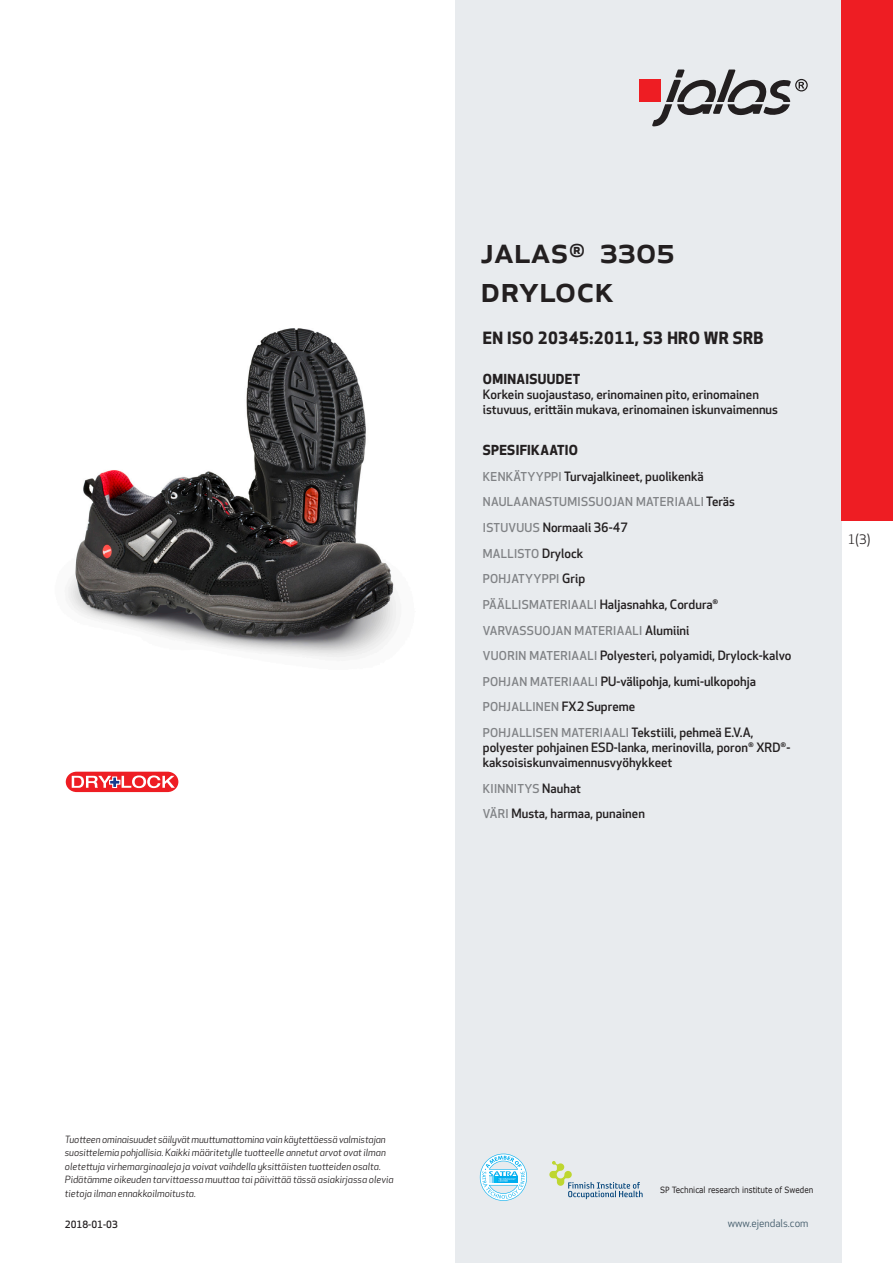
<style>
.page{position:relative;width:893px;height:1263px;background:#fff}
.page>*{position:absolute;margin:0;border:0;box-sizing:border-box;transform-origin:0 0}
.prodname{font:500 36px/39px "Apex New";color:#231f20}
.Funktion_body{font:700 16.5px "Apex New";letter-spacing:.025em;color:#231f20}
.Funktion_body-2{font:700 13.5px "Apex New";letter-spacing:.025em;color:#231f20}
.t1{font:12.75px "Apex New";color:#231f20}
.Funktion_body-3{font:500 12.6px/15px "Apex New";color:#231f20}
.Funktion_body-4{font:500 12px "Apex New";letter-spacing:.025em;color:#808285}
.t2{font:10.5px "Apex New";color:#405968}
.t3{font:italic 9.75px/13.5px "Apex New";color:#231f20}
.Sidfot_datum{font:500 9.75px "Apex New";color:#231f20}
.t4{font:8.55px "Verdana";color:#231f20;scale:.85 1}
.s1{font-size:12px;color:#808285}
.s2{font-size:12.6px;color:#231f20}
</style>
<div class="page">
<div style="left:455px;top:0;width:387px;height:1263px;background:#e8ebee"></div>
<svg style="left:549px;top:1161px;width:94px;height:38px"></svg>
<svg style="left:480px;top:1154px;width:47px;height:47px"></svg>
<div style="left:639px;top:80px;width:22px;height:22px;background:#ee1d23"></div>
<svg style="left:652px;top:70px;width:156px;height:56px"></svg>
<div style="left:842px;top:0;width:51px;height:520px;background:#ee1d23"></div>
<img style="left:68px;top:329px;width:329px;height:329px">
<svg style="left:65px;top:771px;width:114px;height:22px"></svg>
<p class="prodname" style="left:480px;top:230px;width:196px">JALAS<sup>®</sup> 3305<br>Drylock</p>
<p class="Funktion_body" style="left:483px;top:326px;width:282px">EN ISO 20345:2011, S3 HRO WR SRB</p>
<p class="Funktion_body-2" style="left:483px;top:370px;width:99px">OMINAISUUDET</p>
<p class="Funktion_body-3" style="left:483px;top:387px;width:297px">Korkein suojaustaso, erinomainen pito, erinomainen istuvuus, erittäin mukava, erinomainen iskunvaimennus</p>
<p class="Funktion_body-2" style="left:483px;top:440px;width:97px">SPESIFIKAATIO</p>
<p class="Funktion_body-3" style="left:483px;top:468px;width:222px"><span class="s1">KENKÄTYYPPI</span> Turvajalkineet, puolikenkä</p>
<p class="Funktion_body-4" style="left:483px;top:494px;width:254px">NAULAANASTUMISSUOJAN MATERIAALI <span class="s2">Teräs</span></p>
<p class="Funktion_body-3" style="left:483px;top:520px;width:147px"><span class="s1">ISTUVUUS</span> Normaali 36-47</p>
<p class="Funktion_body-4" style="left:483px;top:545px;width:102px">MALLISTO <span class="s2">Drylock</span></p>
<p class="Funktion_body-4" style="left:483px;top:571px;width:104px">POHJATYYPPI <span class="s2">Grip</span></p>
<p class="Funktion_body-3" style="left:483px;top:597px;width:237px"><span class="s1">PÄÄLLISMATERIAALI</span> Haljasnahka, Cordura<sup>®</sup></p>
<p class="Funktion_body-4" style="left:483px;top:622px;width:208px">VARVASSUOJAN MATERIAALI <span class="s2">Alumiini</span></p>
<p class="Funktion_body-3" style="left:483px;top:648px;width:310px"><span class="s1">VUORIN MATERIAALI</span> Polyesteri, polyamidi, Drylock-kalvo</p>
<p class="Funktion_body-3" style="left:483px;top:673px;width:275px"><span class="s1">POHJAN MATERIAALI</span> PU-välipohja, kumi-ulkopohja</p>
<p class="Funktion_body-4" style="left:483px;top:699px;width:154px">POHJALLINEN <span class="s2">FX2 Supreme</span></p>
<p class="Funktion_body-3" style="left:483px;top:725px;width:309px"><span class="s1">POHJALLISEN MATERIAALI</span> Tekstiili, pehmeä E.V.A, polyester pohjainen ESD-lanka, merinovilla, poron<sup>®</sup> XRD<sup>®</sup>- kaksoisiskunvaimennusvyöhykkeet</p>
<p class="Funktion_body-4" style="left:483px;top:780px;width:100px">KIINNITYS <span class="s2">Nauhat</span></p>
<p class="Funktion_body-3" style="left:483px;top:806px;width:164px"><span class="s1">VÄRI</span> Musta, harmaa, punainen</p>
<p class="t1" style="left:848px;top:531px;width:24px">1(3)</p>
<p class="t3" style="left:65px;top:1132px;width:330px">Tuotteen ominaisuudet säilyvät muuttumattomina vain käytettäessä valmistajan suosittelemia pohjallisia. Kaikki määritetylle tuotteelle annetut arvot ovat ilman oletettuja virhemarginaaleja ja voivat vaihdella yksittäisten tuotteiden osalta.<br>Pidätämme oikeuden tarvittaessa muuttaa tai päivittää tässä asiakirjassa olevia tietoja ilman ennakkoilmoitusta.</p>
<p class="Sidfot_datum" style="left:65px;top:1218px;width:54px">2018-01-03</p>
<p class="t4" style="left:660px;top:1184px;width:182px">SP Technical research institute of Sweden</p>
<p class="t2" style="left:728px;top:1217px;width:82px">www.ejendals.com</p>
</div>
